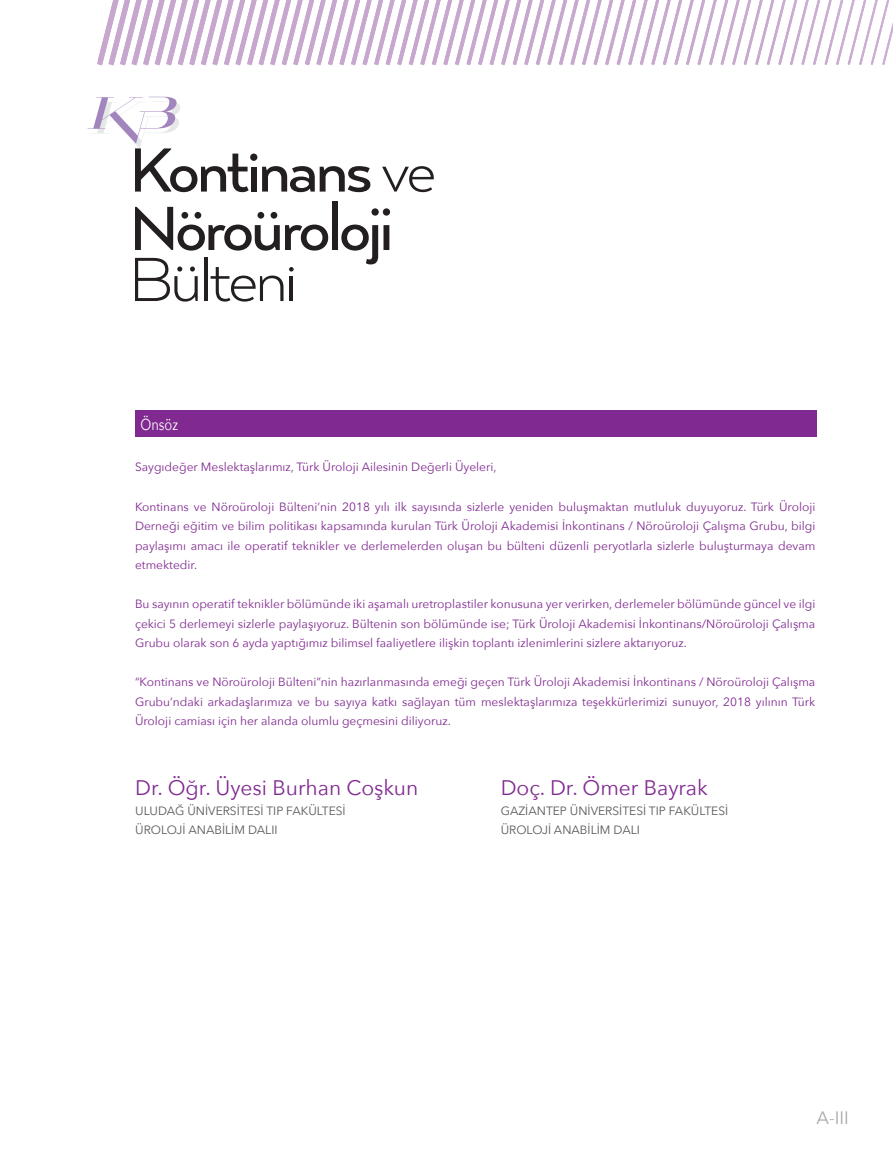
<style>
.page{position:relative;width:893px;height:1170px;background:#fff}
.page>*{position:absolute;margin:0;border:0;box-sizing:border-box;transform-origin:0 0}
.t1{font:21px "Avenir Next";color:#802990}
.t2{font:18px "Avenir Next";color:#a8a9ad}
.t3{font:15.9px "Avenir Next";color:#fff;scale:.81 1}
.t4{font:12px/19.5px "Avenir Next";color:#802990;text-align:justify}
.t5{font:12px/19.5px "Avenir Next";color:#57585a}
</style>
<div class="page">
<svg style="left:97px;top:0;width:796px;height:66px"></svg>
<svg style="left:87px;top:97px;width:162px;height:95px"></svg>
<div style="left:250px;top:153px;width:7px;height:8px;background:#231f20;border-radius:50%"></div>
<div style="left:251px;top:167px;width:6px;height:24px;background:#231f20"></div>
<svg style="left:262px;top:166px;width:108px;height:26px"></svg>
<svg style="left:382px;top:166px;width:52px;height:26px"></svg>
<svg style="left:135px;top:207px;width:193px;height:43px"></svg>
<div style="left:332px;top:202px;width:6px;height:48px;background:#231f20"></div>
<svg style="left:341px;top:208px;width:49px;height:56px"></svg>
<svg style="left:135px;top:258px;width:63px;height:43px"></svg>
<hr style="left:204px;top:258px;width:4px;height:43px;background:#231f20">
<svg style="left:211px;top:267px;width:72px;height:34px"></svg>
<svg style="left:289px;top:267px;width:5px;height:4px"></svg>
<hr style="left:290px;top:276px;width:3px;height:25px;background:#231f20">
<div style="left:135px;top:410px;width:681px;height:27px;background:#802990"></div>
<h3 class="t3" style="left:140px;top:410px;width:48px">Önsöz</h3>
<p class="t4" style="left:135px;top:457px;width:363px">Saygıdeğer Meslektaşlarımız, Türk Üroloji Ailesinin Değerli Üyeleri,</p>
<p class="t4" style="left:135px;top:496px;width:682px">Kontinans ve Nöroüroloji Bülteni’nin 2018 yılı ilk sayısında sizlerle yeniden buluşmaktan mutluluk duyuyoruz. Türk Üroloji Derneği eğitim ve bilim politikası kapsamında kurulan Türk Üroloji Akademisi İnkontinans / Nöroüroloji Çalışma Grubu, bilgi paylaşımı amacı ile operatif teknikler ve derlemelerden oluşan bu bülteni düzenli peryotlarla sizlerle buluşturmaya devam etmektedir.</p>
<p class="t4" style="left:135px;top:593px;width:682px">Bu sayının operatif teknikler bölümünde iki aşamalı uretroplastiler konusuna yer verirken, derlemeler bölümünde güncel ve ilgi çekici 5 derlemeyi sizlerle paylaşıyoruz. Bültenin son bölümünde ise; Türk Üroloji Akademisi İnkontinans/Nöroüroloji Çalışma Grubu olarak son 6 ayda yaptığımız bilimsel faaliyetlere ilişkin toplantı izlenimlerini sizlere aktarıyoruz.</p>
<p class="t4" style="left:135px;top:671px;width:682px">“Kontinans ve Nöroüroloji Bülteni”nin hazırlanmasında emeği geçen Türk Üroloji Akademisi İnkontinans / Nöroüroloji Çalışma Grubu’ndaki arkadaşlarımıza ve bu sayıya katkı sağlayan tüm meslektaşlarımıza teşekkürlerimizi sunuyor, 2018 yılının Türk Üroloji camiası için her alanda olumlu geçmesini diliyoruz.</p>
<h1 class="t1" style="left:135px;top:770px;width:285px">Dr. Öğr. Üyesi Burhan Coşkun</h1>
<p class="t5" style="left:135px;top:800px;width:212px">ULUDAĞ ÜNİVERSİTESİ TIP FAKÜLTESİ<br>ÜROLOJİ ANABİLİM DALII</p>
<h1 class="t1" style="left:501px;top:770px;width:209px">Doç. Dr. Ömer Bayrak</h1>
<p class="t5" style="left:501px;top:800px;width:229px">GAZİANTEP ÜNİVERSİTESİ TIP FAKÜLTESİ<br>ÜROLOJİ ANABİLİM DALI</p>
<h2 class="t2" style="left:816px;top:1102px;width:34px">A-III</h2>
</div>
